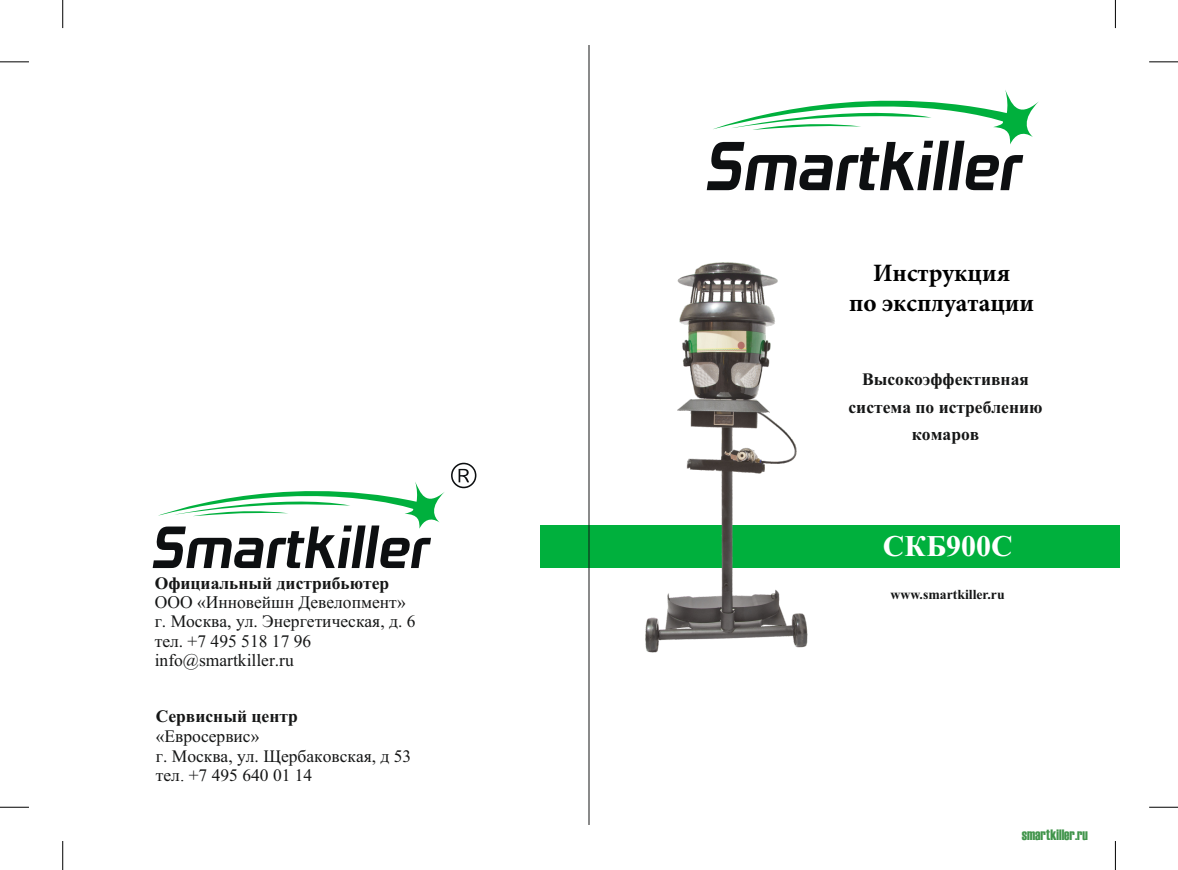
<style>
.page{position:relative;width:1178px;height:870px;background:#fff}
.page>*{position:absolute;margin:0;border:0;box-sizing:border-box;transform-origin:0 0}
.t1{font:700 30px "Times New Roman";color:#fff}
.t2{font:700 25px/30px "Minion Pro";color:#000;text-align:center}
.t3{font:17.5px/19.1px "Times New Roman";color:#151616}
.t4{font:700 17.5px/27.8px "Times New Roman";color:#151616;text-align:center}
.t5{font:15px "Haettenschweiler";color:#40944a}
.t6{font:700 13.75px "Times New Roman";color:#151616}
</style>
<div class="page">
<div style="left:540px;top:525px;width:579px;height:42px;background:#00b03d"></div>
<hr style="left:589px;top:45px;width:1px;height:780px;background:#151616">
<img style="left:630px;top:262px;width:182px;height:391px">
<svg style="left:707px;top:90px;width:332px;height:100px"></svg>
<svg style="left:0;top:807px;width:29px;height:1px"></svg>
<svg style="left:63px;top:841px;width:1px;height:29px"></svg>
<svg style="left:0;top:62px;width:29px;height:1px"></svg>
<svg style="left:63px;top:0;width:1px;height:28px"></svg>
<svg style="left:1149px;top:62px;width:29px;height:1px"></svg>
<svg style="left:1115px;top:0;width:1px;height:28px"></svg>
<svg style="left:1149px;top:807px;width:29px;height:1px"></svg>
<svg style="left:1115px;top:841px;width:1px;height:29px"></svg>
<svg style="left:451px;top:462px;width:25px;height:26px"></svg>
<svg style="left:153px;top:482px;width:292px;height:86px"></svg>
<p class="t4" style="left:155px;top:571px;width:236px">Официальный дистрибьютер</p>
<p class="t3" style="left:155px;top:592px;width:262px">ООО «Инновейшн Девелопмент» г. Москва, ул. Энергетическая, д. 6 тел. +7 495 518 17 96 info@smartkiller.ru</p>
<p class="t4" style="left:156px;top:704px;width:143px">Сервисный центр</p>
<p class="t3" style="left:156px;top:728px;width:257px">«Евросервис»<br>г. Москва, ул. Щербаковская, д 53 тел. +7 495 640 01 14</p>
<h2 class="t2" style="left:849px;top:258px;width:187px">Инструкция<br>по эксплуатации</h2>
<p class="t4" style="left:848px;top:367px;width:196px">Высокоэффективная система по истреблению комаров</p>
<h1 class="t1" style="left:883px;top:536px;width:131px">СКБ900С</h1>
<p class="t6" style="left:890px;top:589px;width:116px">www.smartkiller.ru</p>
<p class="t5" style="left:1022px;top:824px;width:68px">smartkiller.ru</p>
</div>
